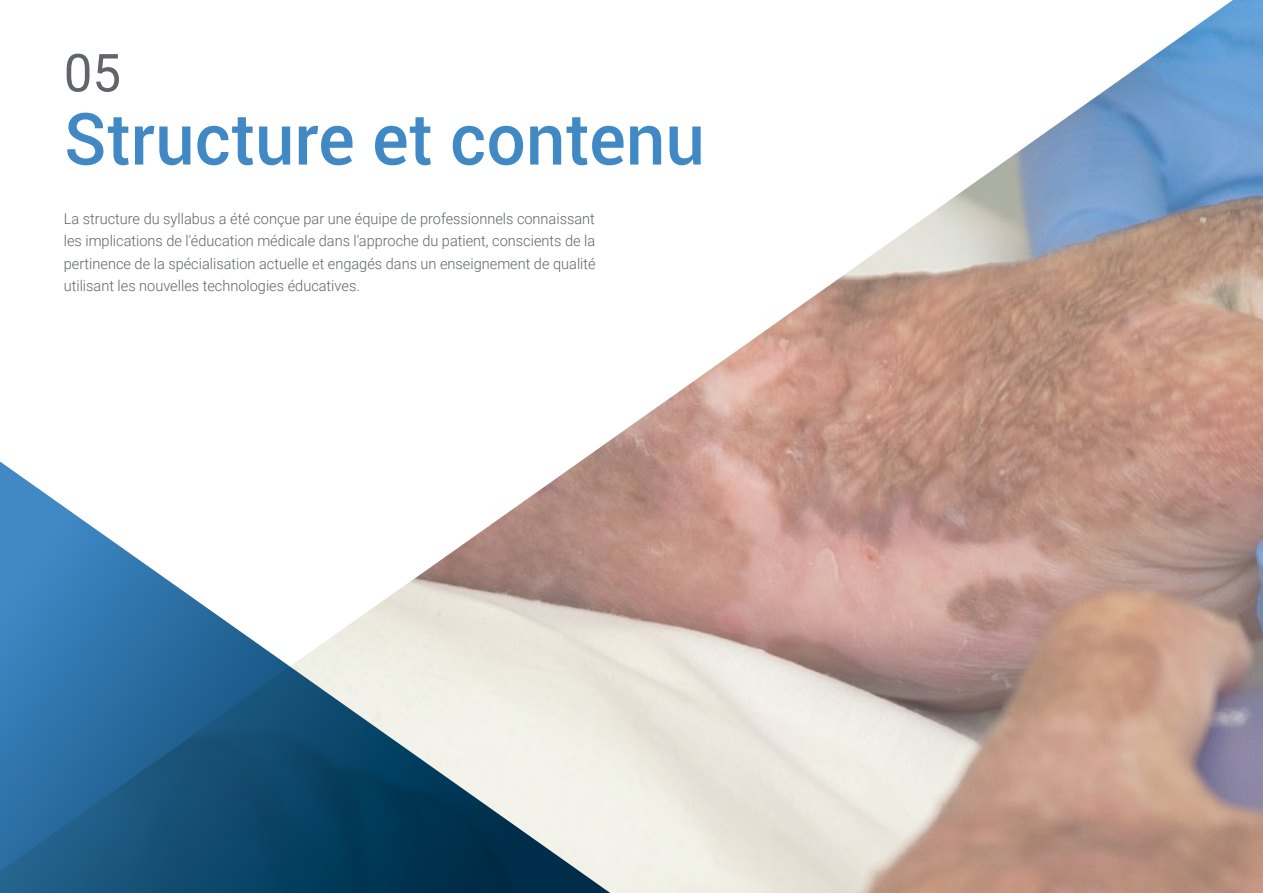
<style>
.page{position:relative;width:1263px;height:893px;background:#fff}
.page>*{position:absolute;margin:0;border:0;box-sizing:border-box;transform-origin:0 0}
.t1{font:500 72px "Roboto";color:#4089c5}
.t2{font:52.5px "Roboto";color:#61646a}
.t3{font:300 15px/22.5px "Roboto";color:#61646a;text-align:justify}
</style>
<div class="page">
<img style="left:602px;top:0;width:661px;height:893px">
<svg style="left:0;top:446px;width:640px;height:447px"></svg>
<h2 class="t2" style="left:64px;top:36px;width:59px">05</h2>
<h1 class="t1" style="left:64px;top:88px;width:643px">Structure et contenu</h1>
<p class="t3" style="left:64px;top:207px;width:533px">La structure du syllabus a été conçue par une équipe de professionnels connaissant les implications de l'éducation médicale dans l'approche du patient, conscients de la pertinence de la spécialisation actuelle et engagés dans un enseignement de qualité utilisant les nouvelles technologies éducatives.</p>
</div>
